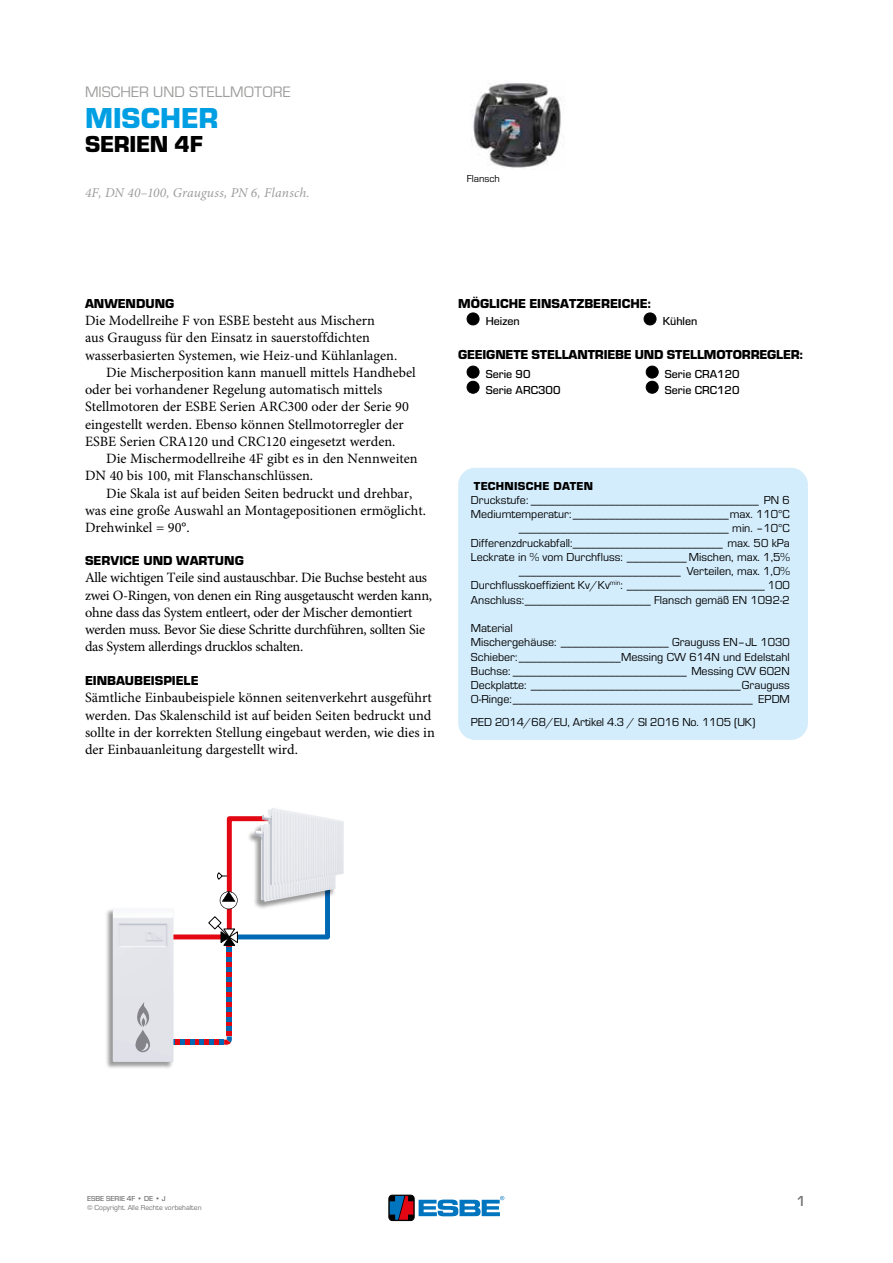
<style>
.page{position:relative;width:893px;height:1263px;background:#fff}
.page>*{position:absolute;margin:0;border:0;box-sizing:border-box;transform-origin:0 0}
.t1{font:700 30px "ESBE Eurostile";color:#009fe3}
.t2{font:700 24px "ESBE Eurostile";letter-spacing:-.01em;color:#000}
.t3{font:15.75px "ESBE Eurostile";color:#9d9d9c}
.t4{font:500 15px "ESBE Eurostile";color:#706f6f}
.t5{font:14.25px/17.2px "Minion Pro";color:#000}
.t6{font:14.25px/17.2px "Minion Pro";letter-spacing:-.02em;color:#000}
.t7{font:700 13.5px "ESBE Eurostile";color:#000}
.t8{font:italic 13.5px "Minion Pro";letter-spacing:.01em;color:#9d9d9c}
.t9{font:12px/14.2px "ESBE Eurostile";color:#000;text-align:right}
.t10{font:500 12px/15.1px "ESBE Eurostile";color:#000}
.t11{font:700 12px "ESBE Eurostile";letter-spacing:.025em;color:#000}
.t12{font:10.5px "ESBE Eurostile";color:#000}
.t13{font:7.5px "ESBE Eurostile";color:#706f6f}
.t14{font:500 7.5px "ESBE Eurostile";color:#706f6f}
</style>
<div class="page">
<img style="left:106px;top:909px;width:67px;height:160px">
<img style="left:113px;top:909px;width:61px;height:153px">
<svg style="left:136px;top:1002px;width:14px;height:50px"></svg>
<svg style="left:161px;top:816px;width:169px;height:229px"></svg>
<img style="left:246px;top:822px;width:84px;height:89px">
<img style="left:255px;top:824px;width:81px;height:78px">
<img style="left:262px;top:808px;width:82px;height:78px">
<img style="left:471px;top:83px;width:93px;height:86px">
<div style="left:458px;top:468px;width:350px;height:272px;background:#d4edfc;border-radius:17px"></div>
<div style="left:467px;top:366px;width:12px;height:12px;background:#000;border-radius:50%"></div>
<div style="left:467px;top:366px;width:12px;height:12px;border:1px solid #000;border-radius:50%"></div>
<div style="left:467px;top:381px;width:12px;height:12px;background:#000;border-radius:50%"></div>
<div style="left:467px;top:381px;width:12px;height:13px;border:1px solid #000;border-radius:50%"></div>
<div style="left:646px;top:366px;width:12px;height:12px;background:#000;border-radius:50%"></div>
<div style="left:646px;top:366px;width:13px;height:12px;border:1px solid #000;border-radius:50%"></div>
<div style="left:646px;top:381px;width:12px;height:12px;background:#000;border-radius:50%"></div>
<div style="left:646px;top:381px;width:13px;height:13px;border:1px solid #000;border-radius:50%"></div>
<div style="left:467px;top:313px;width:12px;height:12px;background:#000;border-radius:50%"></div>
<div style="left:467px;top:313px;width:12px;height:12px;border:1px solid #000;border-radius:50%"></div>
<div style="left:644px;top:313px;width:12px;height:12px;background:#000;border-radius:50%"></div>
<div style="left:644px;top:313px;width:12px;height:12px;border:1px solid #000;border-radius:50%"></div>
<div style="left:389px;top:1195px;width:25px;height:25px;border:1px solid #000;border-radius:4px"></div>
<svg style="left:390px;top:1196px;width:23px;height:24px"></svg>
<svg style="left:419px;top:1196px;width:85px;height:20px"></svg>
<p class="t3" style="left:85px;top:83px;width:207px">MISCHER UND STELLMOTORE</p>
<h1 class="t1" style="left:85px;top:102px;width:135px">MISCHER</h1>
<h2 class="t2" style="left:85px;top:131px;width:119px">SERIEN 4F</h2>
<p class="t8" style="left:85px;top:184px;width:226px">4F, DN 40–100, Grauguss, PN 6, Flansch.</p>
<p class="t12" style="left:467px;top:173px;width:35px">Flansch</p>
<p class="t7" style="left:85px;top:296px;width:91px">ANWENDUNG</p>
<p class="t5" style="left:85px;top:312px;width:291px">Die Modellreihe F von ESBE besteht aus Mischern</p>
<p class="t5" style="left:85px;top:330px;width:286px">aus Grauguss für den Einsatz in sauerstoffdichten</p>
<p class="t5" style="left:85px;top:347px;width:314px">wasserbasierten Systemen, wie Heiz-und Kühlanlagen.</p>
<p class="t5" style="left:106px;top:364px;width:311px">Die Mischerposition kann manuell mittels Handhebel</p>
<p class="t5" style="left:85px;top:381px;width:299px">oder bei vorhandener Regelung automatisch mittels</p>
<p class="t5" style="left:85px;top:399px;width:325px">Stellmotoren der ESBE Serien ARC300 oder der Serie 90</p>
<p class="t5" style="left:85px;top:416px;width:320px">eingestellt werden. Ebenso können Stellmotorregler der</p>
<p class="t5" style="left:85px;top:433px;width:312px">ESBE Serien CRA120 und CRC120 eingesetzt werden.</p>
<p class="t5" style="left:106px;top:450px;width:313px">Die Mischermodellreihe 4F gibt es in den Nennweiten</p>
<p class="t5" style="left:85px;top:468px;width:230px">DN 40 bis 100, mit Flanschanschlüssen.</p>
<p class="t5" style="left:106px;top:485px;width:308px">Die Skala ist auf beiden Seiten bedruckt und drehbar,</p>
<p class="t5" style="left:85px;top:502px;width:342px">was eine große Auswahl an Montagepositionen ermöglicht.</p>
<p class="t5" style="left:85px;top:520px;width:106px">Drehwinkel = 90°.</p>
<p class="t7" style="left:85px;top:553px;width:160px">SERVICE UND WARTUNG</p>
<p class="t6" style="left:85px;top:570px;width:349px">Alle wichtigen Teile sind austauschbar. Die Buchse besteht aus zwei O-Ringen, von denen ein Ring ausgetauscht werden kann, ohne dass das System entleert, oder der Mischer demontiert werden muss. Bevor Sie diese Schritte durchführen, sollten Sie das System allerdings drucklos schalten.</p>
<p class="t7" style="left:85px;top:673px;width:115px">EINBAUBEISPIELE</p>
<p class="t5" style="left:85px;top:690px;width:351px">Sämtliche Einbaubeispiele können seitenverkehrt ausgeführt werden. Das Skalenschild ist auf beiden Seiten bedruckt und sollte in der korrekten Stellung eingebaut werden, wie dies in der Einbauanleitung dargestellt wird.</p>
<p class="t7" style="left:458px;top:296px;width:194px">MÖGLICHE EINSATZBEREICHE:</p>
<p class="t10" style="left:486px;top:314px;width:35px">Heizen</p>
<p class="t10" style="left:663px;top:314px;width:36px">Kühlen</p>
<p class="t7" style="left:458px;top:347px;width:346px">GEEIGNETE STELLANTRIEBE UND STELLMOTORREGLER:</p>
<p class="t10" style="left:486px;top:367px;width:76px">Serie 90<br>Serie ARC300</p>
<p class="t10" style="left:665px;top:367px;width:76px">Serie CRA120<br>Serie CRC120</p>
<p class="t11" style="left:474px;top:479px;width:121px">TECHNISCHE DATEN</p>
<p class="t9" style="left:471px;top:493px;width:320px">Druckstufe: ______________________________________ PN 6<br>Mediumtemperatur: __________________________max. 110°C ___________________________________ min. –10°C Differenzdruckabfall:_________________________ max. 50 kPa Leckrate in % vom Durchfluss: __________ Mischen, max. 1,5% ___________________________ Verteilen, max. 1,0% Durchflusskoeffizient Kv/Kv<sup>min</sup>: _______________________ 100<br>Anschluss:_____________________ Flansch gemäß EN 1092-2</p>
<p class="t9" style="left:471px;top:621px;width:320px;text-align:left">Material<br>Mischergehäuse: __________________ Grauguss EN–JL 1030<br>Schieber:_________________Messing CW 614N und Edelstahl Buchse: _____________________________ Messing CW 602N Deckplatte: ___________________________________Grauguss O-Ringe:________________________________________ EPDM</p>
<p class="t9" style="left:471px;top:715px;width:286px">PED 2014/68/EU, Artikel 4.3 / SI 2016 No. 1105 (UK)</p>
<p class="t14" style="left:87px;top:1194px;width:80px">ESBE SERIE 4F • DE • J</p>
<p class="t13" style="left:87px;top:1203px;width:116px">© Copyright. Alle Rechte vorbehalten</p>
<p class="t4" style="left:796px;top:1193px;width:11px">1</p>
</div>
